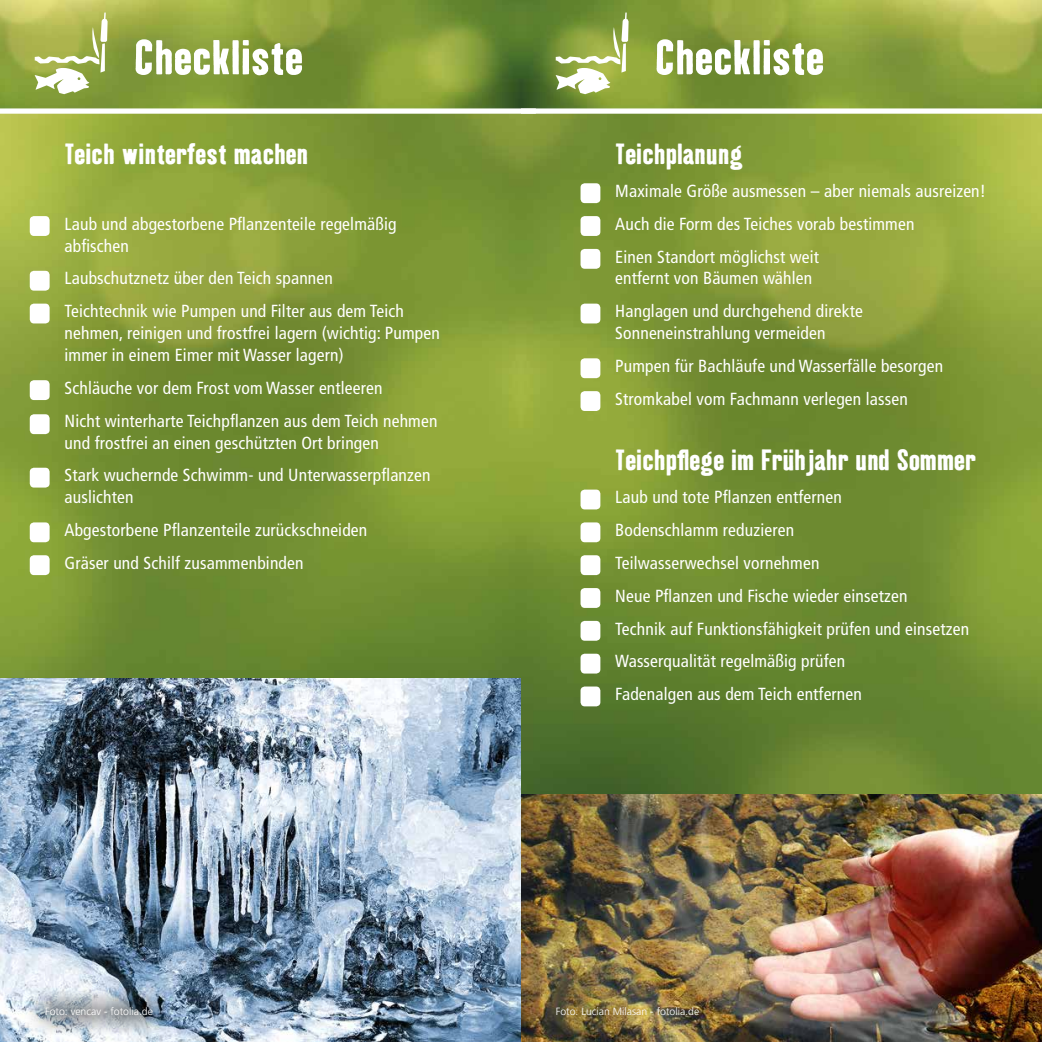
<style>
.page{position:relative;width:1042px;height:1042px;background:#fff}
.page>*{position:absolute;margin:0;border:0;box-sizing:border-box;transform-origin:0 0}
.t1{font:52.5px "Fressnapf Kipp Pro No One";letter-spacing:.01em;color:#fff}
.t2{font:31.5px "Fressnapf Kipp Pro No One";letter-spacing:.01em;color:#fff}
.t3{font:condensed 17.5px/32.9px "Frutiger LT Pro";letter-spacing:.01em;color:#fff}
.t4{font:300 10.5px "Frutiger LT Pro";color:#fff}
</style>
<div class="page">
<img style="left:0;top:114px;width:1042px;height:681px">
<img style="left:521px;top:795px;width:521px;height:247px">
<div style="left:580px;top:183px;width:20px;height:20px;background:#fff;border-radius:4px"></div>
<div style="left:580px;top:216px;width:20px;height:20px;background:#fff;border-radius:4px"></div>
<div style="left:580px;top:249px;width:20px;height:20px;background:#fff;border-radius:4px"></div>
<div style="left:580px;top:304px;width:20px;height:19px;background:#fff;border-radius:4px"></div>
<div style="left:580px;top:358px;width:20px;height:20px;background:#fff;border-radius:4px"></div>
<div style="left:580px;top:391px;width:20px;height:20px;background:#fff;border-radius:4px"></div>
<div style="left:580px;top:489px;width:20px;height:20px;background:#fff;border-radius:4px"></div>
<div style="left:580px;top:522px;width:20px;height:20px;background:#fff;border-radius:4px"></div>
<div style="left:580px;top:555px;width:20px;height:20px;background:#fff;border-radius:4px"></div>
<div style="left:580px;top:588px;width:20px;height:20px;background:#fff;border-radius:4px"></div>
<div style="left:580px;top:621px;width:20px;height:20px;background:#fff;border-radius:4px"></div>
<div style="left:580px;top:654px;width:20px;height:19px;background:#fff;border-radius:4px"></div>
<div style="left:580px;top:686px;width:20px;height:20px;background:#fff;border-radius:4px"></div>
<img style="left:0;top:0;width:1042px;height:108px">
<img style="left:0;top:678px;width:521px;height:364px">
<div style="left:30px;top:216px;width:20px;height:20px;background:#fff;border-radius:4px"></div>
<div style="left:30px;top:271px;width:20px;height:20px;background:#fff;border-radius:4px"></div>
<div style="left:30px;top:304px;width:20px;height:19px;background:#fff;border-radius:4px"></div>
<div style="left:30px;top:380px;width:20px;height:20px;background:#fff;border-radius:4px"></div>
<div style="left:30px;top:414px;width:20px;height:20px;background:#fff;border-radius:4px"></div>
<div style="left:30px;top:468px;width:20px;height:19px;background:#fff;border-radius:4px"></div>
<div style="left:30px;top:522px;width:20px;height:20px;background:#fff;border-radius:4px"></div>
<div style="left:30px;top:555px;width:20px;height:20px;background:#fff;border-radius:4px"></div>
<img style="left:25px;top:986px;width:148px;height:51px">
<svg style="left:556px;top:12px;width:72px;height:82px"></svg>
<svg style="left:35px;top:12px;width:73px;height:82px"></svg>
<h1 class="t1" style="left:134px;top:28px;width:170px">Checkliste</h1>
<h2 class="t2" style="left:64px;top:137px;width:245px">Teich winterfest machen</h2>
<p class="t3" style="left:64px;top:213px;width:333px;line-height:21.9px">Laub und abgestorbene Pflanzenteile regelmäßig abfischen</p>
<p class="t3" style="left:64px;top:262px;width:341px">Laubschutznetz über den Teich spannen<br>Teichtechnik wie Pumpen und Filter aus dem Teich</p>
<p class="t3" style="left:64px;top:322px;width:377px;line-height:21.9px">nehmen, reinigen und frostfrei lagern (wichtig: Pumpen immer in einem Eimer mit Wasser lagern)</p>
<p class="t3" style="left:64px;top:371px;width:374px">Schläuche vor dem Frost vom Wasser entleeren<br>Nicht winterharte Teichpflanzen aus dem Teich nehmen</p>
<p class="t3" style="left:64px;top:426px;width:368px">und frostfrei an einen geschützten Ort bringen<br>Stark wuchernde Schwimm- und Unterwasserpflanzen</p>
<p class="t3" style="left:64px;top:481px;width:304px">auslichten<br>Abgestorbene Pflanzenteile zurückschneiden<br>Gräser und Schilf zusammenbinden</p>
<h1 class="t1" style="left:655px;top:28px;width:170px">Checkliste</h1>
<h2 class="t2" style="left:615px;top:137px;width:129px">Teichplanung</h2>
<p class="t3" style="left:615px;top:174px;width:372px">Maximale Größe ausmessen – aber niemals ausreizen!<br>Auch die Form des Teiches vorab bestimmen<br>Einen Standort möglichst weit</p>
<p class="t3" style="left:615px;top:262px;width:249px">entfernt von Bäumen wählen<br>Hanglagen und durchgehend direkte</p>
<p class="t3" style="left:615px;top:317px;width:329px">Sonneneinstrahlung vermeiden<br>Pumpen für Bachläufe und Wasserfälle besorgen<br>Stromkabel vom Fachmann verlegen lassen</p>
<h2 class="t2" style="left:615px;top:443px;width:362px">Teichpflege im Frühjahr und Sommer</h2>
<p class="t3" style="left:615px;top:481px;width:355px">Laub und tote Pflanzen entfernen<br>Bodenschlamm reduzieren<br>Teilwasserwechsel vornehmen<br>Neue Pflanzen und Fische wieder einsetzen<br>Technik auf Funktionsfähigkeit prüfen und einsetzen Wasserqualität regelmäßig prüfen<br>Fadenalgen aus dem Teich entfernen</p>
<p class="t4" style="left:45px;top:1005px;width:109px">Foto: vencav - fotolia.de</p>
<p class="t4" style="left:556px;top:1005px;width:145px">Foto: Lucian Milasan - fotolia.de</p>
</div>
